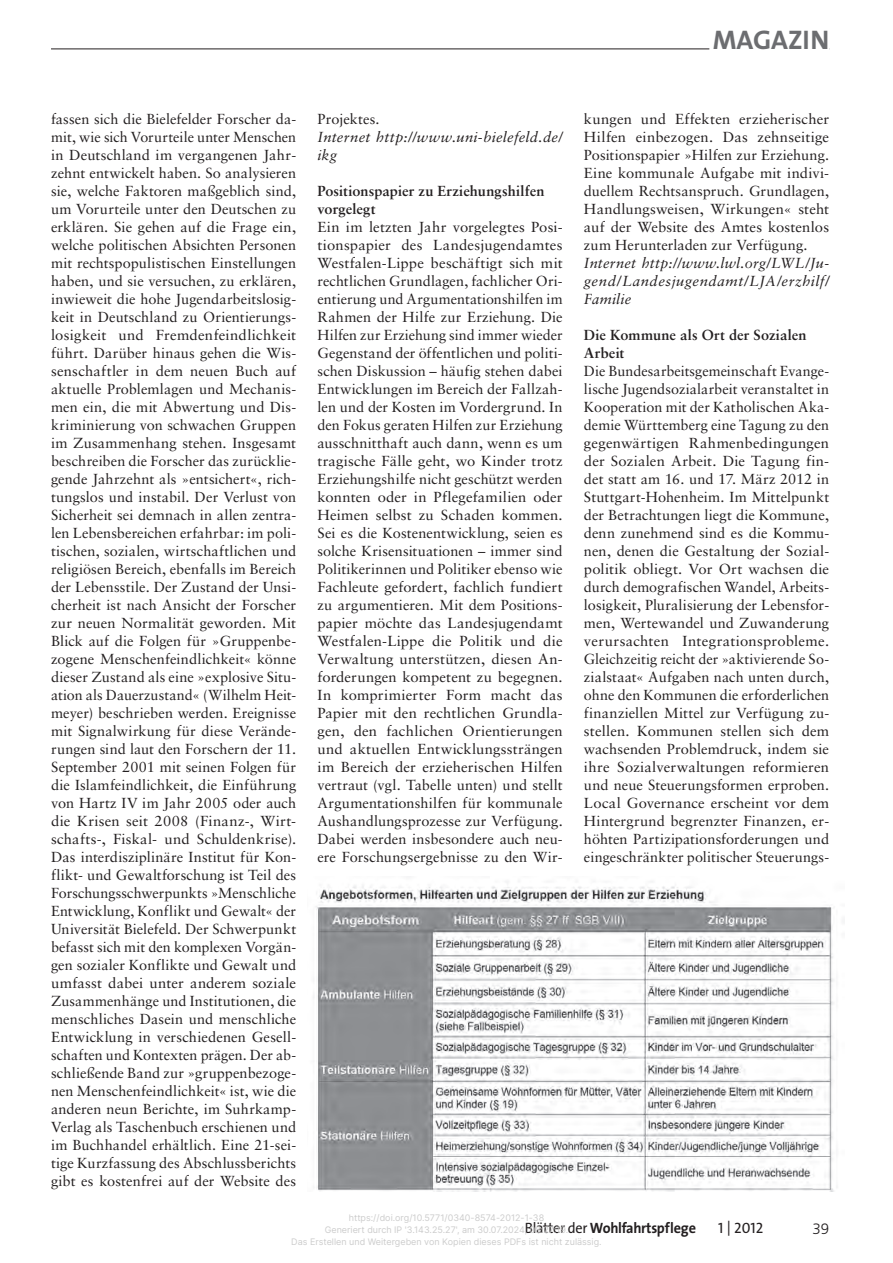
<style>
.page{position:relative;width:893px;height:1263px;background:#fff}
.page>*{position:absolute;margin:0;border:0;box-sizing:border-box;transform-origin:0 0}
.t1{font:27px "The Sans Bold Caps";color:#6c6d70}
.t2{font:700 15px "The Sans";letter-spacing:-.02em;color:#231f20;scale:.95 1}
.t3{font:15px "The Sans Nomos Zwei";color:#231f20}
.t4{font:300 15px "Frutiger LT";color:#231f20}
.t5{font:14.55px/18px "Sabon LT";letter-spacing:.005em;color:#231f20;text-align:justify}
.t6{font:italic 14.55px/18px "Sabon LT";letter-spacing:.02em;color:#231f20}
.t7{font:700 14.55px/18px "Sabon LT";letter-spacing:.01em;color:#231f20}
.t8{font:9px/12px "Inter";color:#ccc;text-align:center}
.s1{font-weight:400}
</style>
<div class="page">
<hr style="left:51px;top:49px;width:778px;height:1px;background:#231f20">
<hr style="left:709px;top:47px;width:120px;height:3px;background:#fff">
<img style="left:313px;top:881px;width:531px;height:310px">
<h1 class="t1" style="left:713px;top:22px;width:118px">MAGAZIN</h1>
<p class="t5" style="left:51px;top:110px;width:247px">fassen sich die Bielefelder Forscher da&shy;mit, wie sich Vorurteile unter Menschen in Deutschland im vergangenen Jahr&shy;zehnt entwickelt haben. So analysieren sie, welche Faktoren maßgeblich sind, um Vorurteile unter den Deutschen zu erklären. Sie gehen auf die Frage ein, welche politischen Absichten Personen mit rechtspopulistischen Einstellungen haben, und sie versuchen, zu erklären, inwieweit die hohe Jugendarbeitslosig&shy;keit in Deutschland zu Orientierungs&shy;losigkeit und Fremdenfeindlichkeit führt. Darüber hinaus gehen die Wis&shy;senschaftler in dem neuen Buch auf aktuelle Problemlagen und Mechanis&shy;men ein, die mit Abwertung und Dis&shy;kriminierung von schwachen Gruppen im Zusammenhang stehen. Insgesamt beschreiben die Forscher das zurücklie&shy;gende Jahrzehnt als »entsichert«, rich&shy;tungslos und instabil. Der Verlust von Sicherheit sei demnach in allen zentra&shy;len Lebensbereichen erfahrbar: im poli&shy;tischen, sozialen, wirtschaftlichen und religiösen Bereich, ebenfalls im Bereich der Lebensstile. Der Zustand der Unsi&shy;cherheit ist nach Ansicht der Forscher zur neuen Normalität geworden. Mit Blick auf die Folgen für »Gruppenbe&shy;zogene Menschenfeindlichkeit« könne dieser Zustand als eine »explosive Situ&shy;ation als Dauerzustand« (Wilhelm Heit&shy;meyer) beschrieben werden. Ereignisse mit Signalwirkung für diese Verände&shy;rungen sind laut den Forschern der 11.<br>September 2001 mit seinen Folgen für die Islamfeindlichkeit, die Einführung von Hartz IV im Jahr 2005 oder auch die Krisen seit 2008 (Finanz-, Wirt&shy;schafts-, Fiskal- und Schuldenkrise).<br>Das interdisziplinäre Institut für Kon&shy;flikt- und Gewaltforschung ist Teil des Forschungsschwerpunkts »Menschliche Entwicklung, Konflikt und Gewalt« der Universität Bielefeld. Der Schwerpunkt befasst sich mit den komplexen Vorgän&shy;gen sozialer Konflikte und Gewalt und umfasst dabei unter anderem soziale Zusammenhänge und Institutionen, die menschliches Dasein und menschliche Entwicklung in verschiedenen Gesell&shy;schaften und Kontexten prägen. Der ab&shy;schließende Band zur »gruppenbezoge&shy;nen Menschenfeindlichkeit« ist, wie die anderen neun Berichte, im Suhrkamp-Verlag als Taschenbuch erschienen und im Buchhandel erhältlich. Eine 21-sei&shy;tige Kurzfassung des Abschlussberichts gibt es kostenfrei auf der Website des</p>
<p class="t5" style="left:317px;top:110px;width:64px">Projektes.</p>
<p class="t6" style="left:317px;top:128px;width:247px">Internet http://www.uni-bielefeld.de/ ikg</p>
<p class="t7" style="left:317px;top:182px;width:228px">Positionspapier zu Erziehungshilfen vorgelegt</p>
<p class="t5" style="left:317px;top:218px;width:247px">Ein im letzten Jahr vorgelegtes Posi&shy;tionspapier des Landesjugendamtes Westfalen-Lippe beschäftigt sich mit rechtlichen Grundlagen, fachlicher Ori&shy;entierung und Argumentationshilfen im Rahmen der Hilfe zur Erziehung. Die Hilfen zur Erziehung sind immer wieder Gegenstand der öffentlichen und politi&shy;schen Diskussion – häufig stehen dabei Entwicklungen im Bereich der Fallzah&shy;len und der Kosten im Vordergrund. In den Fokus geraten Hilfen zur Erziehung ausschnitthaft auch dann, wenn es um tragische Fälle geht, wo Kinder trotz Erziehungshilfe nicht geschützt werden konnten oder in Pflegefamilien oder Heimen selbst zu Schaden kommen.<br>Sei es die Kostenentwicklung, seien es solche Krisensituationen – immer sind Politikerinnen und Politiker ebenso wie Fachleute gefordert, fachlich fundiert zu argumentieren. Mit dem Positions&shy;papier möchte das Landesjugendamt Westfalen-Lippe die Politik und die Verwaltung unterstützen, diesen An&shy;forderungen kompetent zu begegnen.<br>In komprimierter Form macht das Papier mit den rechtlichen Grundla&shy;gen, den fachlichen Orientierungen und aktuellen Entwicklungssträngen im Bereich der erzieherischen Hilfen vertraut (vgl. Tabelle unten) und stellt Argumentationshilfen für kommunale Aushandlungsprozesse zur Verfügung.<br>Dabei werden insbesondere auch neu&shy;ere Forschungsergebnisse zu den Wir-</p>
<p class="t5" style="left:584px;top:110px;width:247px">kungen und Effekten erzieherischer Hilfen einbezogen. Das zehnseitige Positionspapier »Hilfen zur Erziehung.<br>Eine kommunale Aufgabe mit indivi&shy;duellem Rechtsanspruch. Grundlagen, Handlungsweisen, Wirkungen« steht auf der Website des Amtes kostenlos zum Herunterladen zur Verfügung.</p>
<p class="t6" style="left:584px;top:254px;width:247px;text-align:justify">Internet http://www.lwl.org/LWL/Ju&shy;gend/Landesjugendamt/LJA/erzhilf/ Familie</p>
<p class="t7" style="left:584px;top:326px;width:224px">Die Kommune als Ort der Sozialen<br>Arbeit</p>
<p class="t5" style="left:584px;top:362px;width:247px">Die Bundesarbeitsgemeinschaft Evange&shy;lische Jugendsozialarbeit veranstaltet in Kooperation mit der Katholischen Aka&shy;demie Württemberg eine Tagung zu den gegenwärtigen Rahmenbedingungen der Sozialen Arbeit. Die Tagung fin&shy;det statt am 16. und 17. März 2012 in Stuttgart-Hohenheim. Im Mittelpunkt der Betrachtungen liegt die Kommune, denn zunehmend sind es die Kommu&shy;nen, denen die Gestaltung der Sozial&shy;politik obliegt. Vor Ort wachsen die durch demografischen Wandel, Arbeits&shy;losigkeit, Pluralisierung der Lebensfor&shy;men, Wertewandel und Zuwanderung verursachten Integrationsprobleme.<br>Gleichzeitig reicht der »aktivierende So&shy;zialstaat« Aufgaben nach unten durch, ohne den Kommunen die erforderlichen finanziellen Mittel zur Verfügung zu&shy;stellen. Kommunen stellen sich dem wachsenden Problemdruck, indem sie ihre Sozialverwaltungen reformieren und neue Steuerungsformen erproben.<br>Local Governance erscheint vor dem Hintergrund begrenzter Finanzen, er&shy;höhten Partizipationsforderungen und eingeschränkter politischer Steuerungs-</p>
<p class="t8" style="left:291px;top:1212px;width:312px">https://doi.org/10.5771/0340-8574-2012-1-38<br>Generiert durch IP '3.143.25.27', am 30.07.2024, 08:27:19.<br>Das Erstellen und Weitergeben von Kopien dieses PDFs ist nicht zulässig.</p>
<p class="t2" style="left:525px;top:1218px;width:182px"><span class="s1">Blätter der</span> Wohlfahrtspflege</p>
<p class="t3" style="left:718px;top:1215px;width:47px">1 | 2012</p>
<p class="t4" style="left:813px;top:1220px;width:18px">39</p>
</div>
